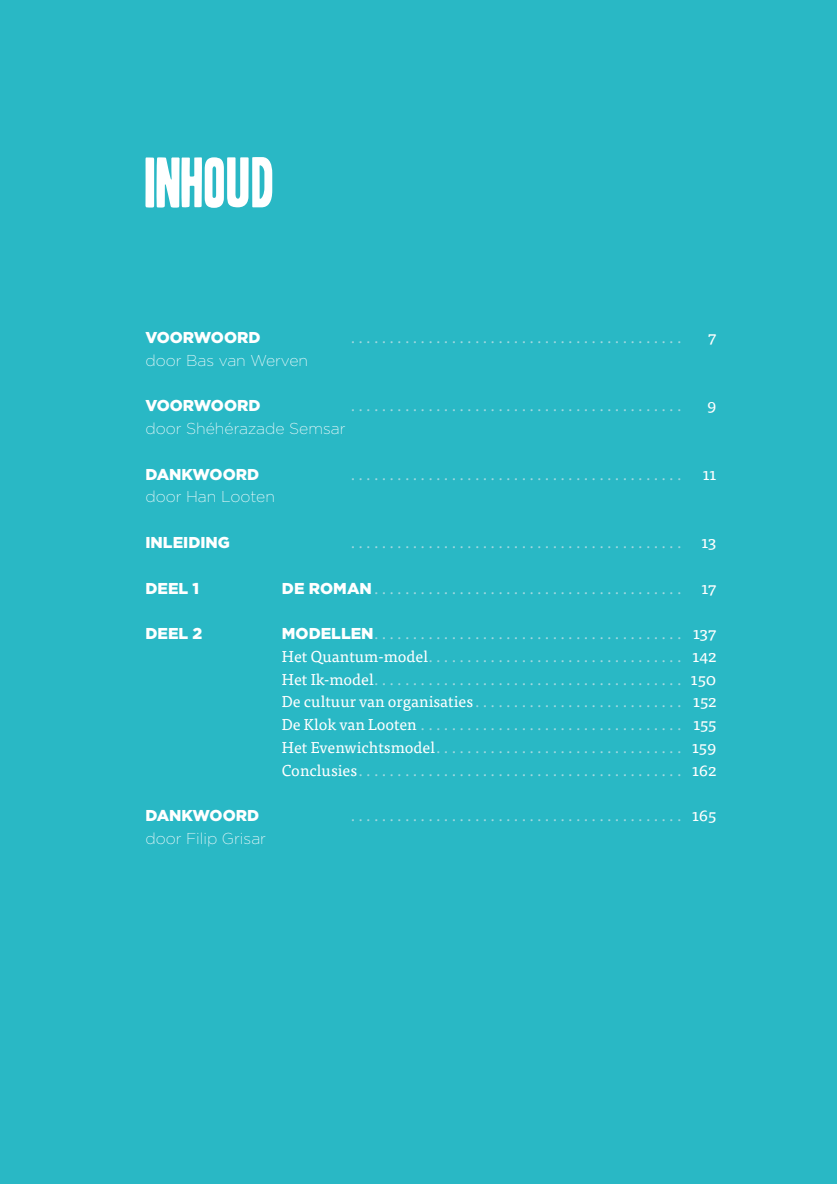
<style>
.page{position:relative;width:837px;height:1184px;background:#fff}
.page>*{position:absolute;margin:0;border:0;box-sizing:border-box;transform-origin:0 0}
.t1{font:61.25px "Headline One HPLHS";color:#fff}
.t2{font:16.62px "Tisa Pro";color:#fff}
.t3{font:15.75px/22.8px "Tisa Pro";color:#a1d7df;text-align:justify}
.t4{font:200 15.75px "Gotham";color:#fff}
.t5{font:900 15.75px "Gotham HTF";color:#fff}
.s1{font-family:"Gotham HTF";font-weight:900;color:#fff}
.s2{font-size:16.62px;color:#fff}
.s3{color:#fff}
</style>
<div class="page">
<div style="left:0;top:0;width:836px;height:1184px;background:#29b8c5"></div>
<h1 class="t1" style="left:145px;top:153px;width:130px">INHOUD</h1>
<p class="t5" style="left:145px;top:328px;width:117px">VOORWOORD</p>
<p class="t3" style="left:350px;top:325px;width:324px">. . . . . . . . . . . . . . . . . . . . . . . . . . . . . . . . . . . . . . . . . .</p>
<p class="t2" style="left:708px;top:325px;width:10px">7</p>
<p class="t4" style="left:145px;top:352px;width:164px">door Bas van Werven</p>
<p class="t5" style="left:145px;top:397px;width:117px">VOORWOORD</p>
<p class="t3" style="left:350px;top:393px;width:324px">. . . . . . . . . . . . . . . . . . . . . . . . . . . . . . . . . . . . . . . . . .</p>
<p class="t2" style="left:707px;top:393px;width:11px">9</p>
<p class="t4" style="left:145px;top:420px;width:202px">door Shéhérazade Semsar</p>
<p class="t5" style="left:145px;top:465px;width:115px">DANKWOORD</p>
<p class="t3" style="left:350px;top:462px;width:324px">. . . . . . . . . . . . . . . . . . . . . . . . . . . . . . . . . . . . . . . . . .</p>
<p class="t2" style="left:702px;top:461px;width:15px">11</p>
<p class="t4" style="left:145px;top:488px;width:131px">door Han Looten</p>
<p class="t5" style="left:145px;top:533px;width:86px">INLEIDING</p>
<p class="t3" style="left:350px;top:530px;width:324px">. . . . . . . . . . . . . . . . . . . . . . . . . . . . . . . . . . . . . . . . . .</p>
<p class="t2" style="left:701px;top:530px;width:16px">13</p>
<p class="t5" style="left:145px;top:579px;width:55px">DEEL 1</p>
<p class="t3" style="left:282px;top:575px;width:393px"><span class="s1">DE ROMAN</span> . . . . . . . . . . . . . . . . . . . . . . . . . . . . . . . . . . . . . . .</p>
<p class="t2" style="left:701px;top:575px;width:17px">17</p>
<p class="t5" style="left:145px;top:624px;width:58px">DEEL 2</p>
<p class="t3" style="left:282px;top:621px;width:436px"><span class="s1">MODELLEN</span> . . . . . . . . . . . . . . . . . . . . . . . . . . . . . . . . . . . . . . . <span class="s2">137<br></span><span class="s3">Het Quantum-model</span> . . . . . . . . . . . . . . . . . . . . . . . . . . . . . . . . <span class="s2">142<br></span><span class="s3">Het Ik-model</span> . . . . . . . . . . . . . . . . . . . . . . . . . . . . . . . . . . . . . . . <span class="s2">150<br></span><span class="s3">De cultuur van organisaties</span> . . . . . . . . . . . . . . . . . . . . . . . . . . <span class="s2">152<br></span><span class="s3">De Klok van Looten</span> . . . . . . . . . . . . . . . . . . . . . . . . . . . . . . . . . <span class="s2">155<br></span><span class="s3">Het Evenwichtsmodel</span> . . . . . . . . . . . . . . . . . . . . . . . . . . . . . . . <span class="s2">159<br></span><span class="s3">Conclusies</span> . . . . . . . . . . . . . . . . . . . . . . . . . . . . . . . . . . . . . . . . . <span class="s2">162</span></p>
<p class="t5" style="left:145px;top:806px;width:115px">DANKWOORD</p>
<p class="t3" style="left:350px;top:803px;width:367px">. . . . . . . . . . . . . . . . . . . . . . . . . . . . . . . . . . . . . . . . . . <span class="s2">165</span></p>
<p class="t4" style="left:145px;top:829px;width:122px">door Filip Grisar</p>
</div>
